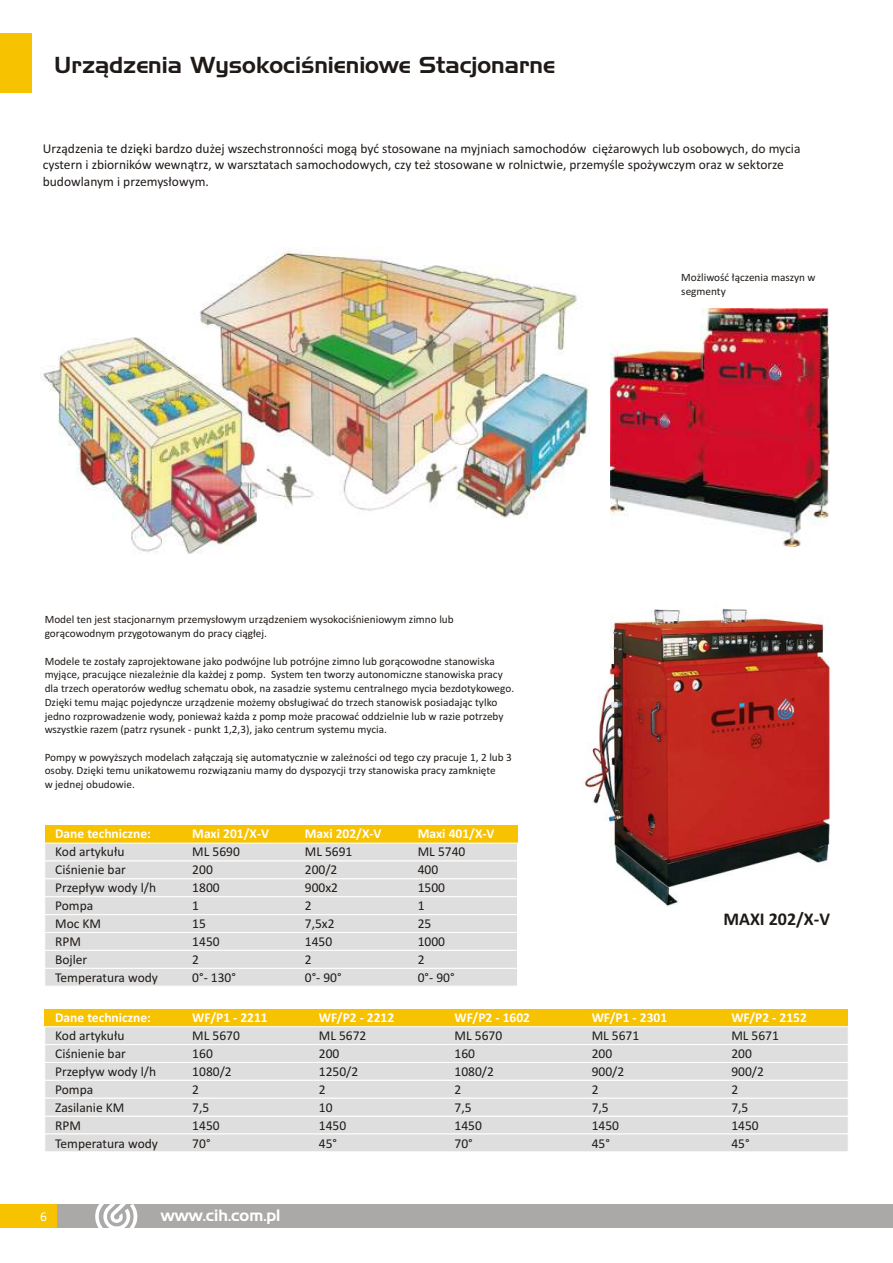
<style>
.page{position:relative;width:893px;height:1263px;background:#fff}
.page>*{position:absolute;margin:0;border:0;box-sizing:border-box;transform-origin:0 0}
.t1{font:22.5px "Handel PL";color:#1f1a17}
.t2{font:700 18px "Calibri";color:#1f1a17}
.t3{font:15.9px "Handel PL";color:#fff}
.t4{font:13.5px/18px "Calibri";color:#1f1a17}
.t5{font:700 13.5px "Calibri";color:#fff}
.t6{font:13.5px "Calibri";color:#fff}
.t7{font:11.25px/13.8px "Calibri";color:#1f1a17}
</style>
<div class="page">
<div style="left:57px;top:1204px;width:836px;height:24px;background:#aba8a8"></div>
<div style="left:0;top:1204px;width:57px;height:24px;background:#f7c200"></div>
<div style="left:0;top:33px;width:31px;height:60px;background:#f7c200"></div>
<svg style="left:95px;top:1204px;width:43px;height:24px"></svg>
<div style="left:45px;top:1009px;width:803px;height:18px;background:#f7c200"></div>
<svg style="left:44px;top:1026px;width:804px;height:126px;background:#e0e0e0"></svg>
<div style="left:45px;top:825px;width:473px;height:18px;background:#f7c200"></div>
<svg style="left:45px;top:842px;width:473px;height:144px;background:#e0e0df"></svg>
<img style="left:40px;top:247px;width:549px;height:307px">
<img style="left:611px;top:308px;width:218px;height:238px">
<img style="left:584px;top:608px;width:246px;height:298px">
<h1 class="t1" style="left:54px;top:52px;width:502px">Urządzenia Wysokociśnieniowe Stacjonarne</h1>
<p class="t4" style="left:43px;top:141px;width:759px;line-height:16.5px">Urządzenia te dzięki bardzo dużej wszechstronności mogą być stosowane na myjniach samochodów ciężarowych lub osobowych, do mycia cystern i zbiorników wewnątrz, w warsztatach samochodowych, czy też stosowane w rolnictwie, przemyśle spożywczym oraz w sektorze budowlanym i przemysłowym.</p>
<p class="t7" style="left:681px;top:271px;width:136px">Możliwość łączenia maszyn w segmenty</p>
<p class="t7" style="left:45px;top:614px;width:410px">Model ten jest stacjonarnym przemysłowym urządzeniem wysokociśnieniowym zimno lub gorącowodnym przygotowanym do pracy ciągłej.</p>
<p class="t7" style="left:45px;top:655px;width:471px">Modele te zostały zaprojektowane jako podwójne lub potrójne zimno lub gorącowodne stanowiska myjące, pracujące niezależnie dla każdej z pomp. System ten tworzy autonomiczne stanowiska pracy dla trzech operatorów według schematu obok, na zasadzie systemu centralnego mycia bezdotykowego.<br>Dzięki temu mając pojedyncze urządzenie możemy obsługiwać do trzech stanowisk posiadając tylko jedno rozprowadzenie wody, ponieważ każda z pomp może pracować oddzielnie lub w razie potrzeby wszystkie razem (patrz rysunek - punkt 1,2,3), jako centrum systemu mycia.</p>
<p class="t7" style="left:45px;top:751px;width:469px">Pompy w powyższych modelach załączają się automatycznie w zależności od tego czy pracuje 1, 2 lub 3 osoby. Dzięki temu unikatowemu rozwiązaniu mamy do dyspozycji trzy stanowiska pracy zamknięte<br>w jednej obudowie.</p>
<p class="t5" style="left:55px;top:828px;width:97px">Dane techniczne:</p>
<p class="t4" style="left:55px;top:844px;width:104px">Kod artykułu<br>Ciśnienie bar<br>Przepływ wody l/h<br>Pompa<br>Moc KM<br>RPM<br>Bojler<br>Temperatura wody</p>
<p class="t5" style="left:55px;top:1012px;width:97px">Dane techniczne:</p>
<p class="t4" style="left:55px;top:1027px;width:104px">Kod artykułu<br>Ciśnienie bar<br>Przepływ wody l/h<br>Pompa<br>Zasilanie KM<br>RPM<br>Temperatura wody</p>
<p class="t5" style="left:192px;top:828px;width:78px">Maxi 201/X-V</p>
<p class="t4" style="left:192px;top:844px;width:49px">ML 5690<br>200<br>1800<br>1<br>15<br>1450<br>2<br>0°- 130°</p>
<p class="t5" style="left:192px;top:1012px;width:77px">WF/P1 - 2211</p>
<p class="t4" style="left:192px;top:1027px;width:49px">ML 5670<br>160<br>1080/2<br>2<br>7,5<br>1450<br>70°</p>
<p class="t6" style="left:40px;top:1210px;width:8px">6</p>
<h3 class="t3" style="left:161px;top:1206px;width:121px">www.cih.com.pl</h3>
<p class="t5" style="left:305px;top:828px;width:78px">Maxi 202/X-V</p>
<p class="t4" style="left:305px;top:844px;width:49px">ML 5691<br>200/2<br>900x2<br>2<br>7,5x2<br>1450<br>2<br>0°- 90°</p>
<p class="t5" style="left:319px;top:1012px;width:77px">WF/P2 - 2212</p>
<p class="t4" style="left:319px;top:1027px;width:49px">ML 5672<br>200<br>1250/2<br>2<br>10<br>1450<br>45°</p>
<p class="t5" style="left:418px;top:828px;width:78px">Maxi 401/X-V</p>
<p class="t4" style="left:418px;top:844px;width:49px">ML 5740<br>400<br>1500<br>1<br>25<br>1000<br>2<br>0°- 90°</p>
<p class="t5" style="left:455px;top:1012px;width:77px">WF/P2 - 1602</p>
<p class="t4" style="left:455px;top:1027px;width:49px">ML 5670<br>160<br>1080/2<br>2<br>7,5<br>1450<br>70°</p>
<p class="t5" style="left:592px;top:1012px;width:77px">WF/P1 - 2301</p>
<p class="t4" style="left:592px;top:1027px;width:49px">ML 5671<br>200<br>900/2<br>2<br>7,5<br>1450<br>45°</p>
<h2 class="t2" style="left:723px;top:911px;width:108px">MAXI 202/X-V</h2>
<p class="t5" style="left:731px;top:1012px;width:77px">WF/P2 - 2152</p>
<p class="t4" style="left:731px;top:1027px;width:49px">ML 5671<br>200<br>900/2<br>2<br>7,5<br>1450<br>45°</p>
</div>
